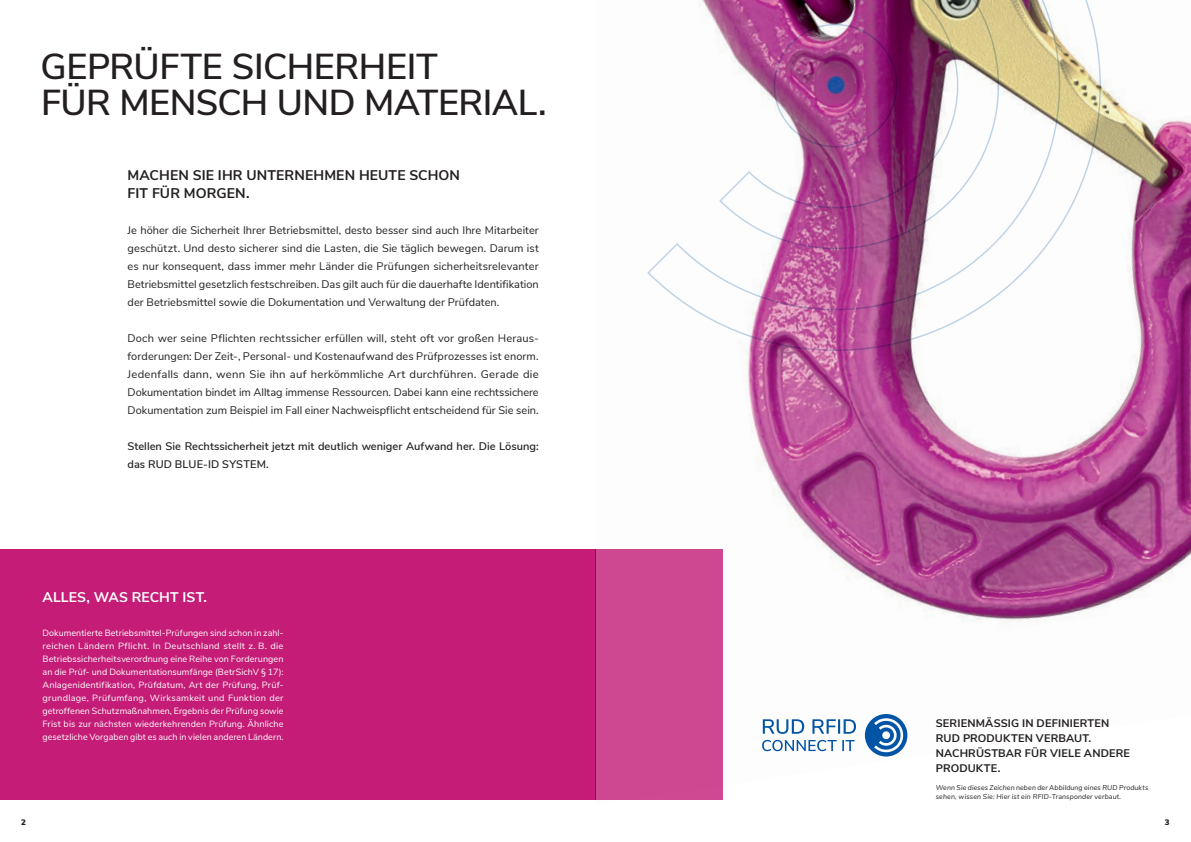
<style>
.page{position:relative;width:1191px;height:842px;background:#fff}
.page>*{position:absolute;margin:0;border:0;box-sizing:border-box;transform-origin:0 0}
.t1{font:600 36px/36px "Nunito Sans";letter-spacing:-.015em;color:#231f20}
.t2{font:700 14px/18px "Nunito Sans";letter-spacing:.01em;color:#231f20}
.t3{font:700 14px "Nunito Sans";letter-spacing:.005em;color:#fff}
.t4{font:11px/18px "Nunito Sans";color:#231f20;text-align:justify}
.t5{font:600 11px/18px "Nunito Sans";letter-spacing:.005em;color:#231f20}
.t6{font:700 11px/15px "Nunito Sans";letter-spacing:.015em;color:#231f20}
.t7{font:9px/13px "Nunito Sans";letter-spacing:.005em;color:#fff;text-align:justify}
.t8{font:900 8px "Nunito Sans";color:#231f20}
.t9{font:italic 7px/9px "Nunito Sans";letter-spacing:.02em;color:#231f20}
</style>
<div class="page">
<img style="left:595px;top:80px;width:596px;height:720px">
<div style="left:0;top:549px;width:595px;height:250px;background:#c41c77"></div>
<div style="left:595px;top:549px;width:128px;height:250px;background:#cd4891"></div>
<img style="left:646px;top:0;width:456px;height:352px">
<svg style="left:762px;top:740px;width:92px;height:11px"></svg>
<svg style="left:763px;top:719px;width:93px;height:15px"></svg>
<svg style="left:865px;top:714px;width:42px;height:42px"></svg>
<h1 class="t1" style="left:41px;top:46px;width:508px">GEPRÜFTE SICHERHEIT<br>FÜR MENSCH UND MATERIAL.</h1>
<p class="t2" style="left:128px;top:165px;width:334px">MACHEN SIE IHR UNTERNEHMEN HEUTE SCHON<br>FIT FÜR MORGEN.</p>
<p class="t4" style="left:128px;top:221px;width:413px">Je höher die Sicherheit Ihrer Betriebsmittel, desto besser sind auch Ihre Mitarbeiter geschützt. Und desto sicherer sind die Lasten, die Sie täglich bewegen. Darum ist es nur konsequent, dass immer mehr Länder die Prüfungen sicherheitsrelevanter Betriebsmittel gesetzlich festschreiben. Das gilt auch für die dauerhafte Identifikation der Betriebsmittel sowie die Dokumentation und Verwaltung der Prüfdaten.</p>
<p class="t4" style="left:128px;top:329px;width:413px">Doch wer seine Pflichten rechtssicher erfüllen will, steht oft vor großen Heraus&shy;forderungen: Der Zeit-, Personal- und Kostenaufwand des Prüfprozesses ist enorm.<br>Jedenfalls dann, wenn Sie ihn auf herkömmliche Art durchführen. Gerade die Dokumentation bindet im Alltag immense Ressourcen. Dabei kann eine rechtssichere Dokumentation zum Beispiel im Fall einer Nachweispflicht entscheidend für Sie sein.</p>
<p class="t5" style="left:128px;top:437px;width:413px">Stellen Sie Rechtssicherheit jetzt mit deutlich weniger Aufwand her. Die Lösung: das RUD BLUE-ID SYSTEM.</p>
<p class="t3" style="left:43px;top:586px;width:166px">ALLES, WAS RECHT IST.</p>
<p class="t7" style="left:43px;top:626px;width:242px">Dokumentierte Betriebsmittel-Prüfungen sind schon in zahl&shy;reichen Ländern Pflicht. In Deutschland stellt z. B. die Betriebssicherheitsverordnung eine Reihe von Forderungen an die Prüf- und Dokumentationsumfänge (BetrSichV § 17):<br>Anlagenidentifikation, Prüfdatum, Art der Prüfung, Prüf&shy;grundlage, Prüfumfang, Wirksamkeit und Funktion der getroffenen Schutzmaßnahmen, Ergebnis der Prüfung sowie Frist bis zur nächsten wiederkehrenden Prüfung. Ähnliche gesetzliche Vorgaben gibt es auch in vielen anderen Ländern.</p>
<p class="t6" style="left:935px;top:715px;width:196px">SERIENMÄSSIG IN DEFINIERTEN<br>RUD PRODUKTEN VERBAUT.<br>NACHRÜSTBAR FÜR VIELE ANDERE<br>PRODUKTE.</p>
<p class="t9" style="left:935px;top:783px;width:214px">Wenn Sie dieses Zeichen neben der Abbildung eines RUD Produkts sehen, wissen Sie: Hier ist ein RFID-Transponder verbaut.</p>
<p class="t8" style="left:21px;top:816px;width:6px">2</p>
<p class="t8" style="left:1164px;top:816px;width:6px">3</p>
</div>
